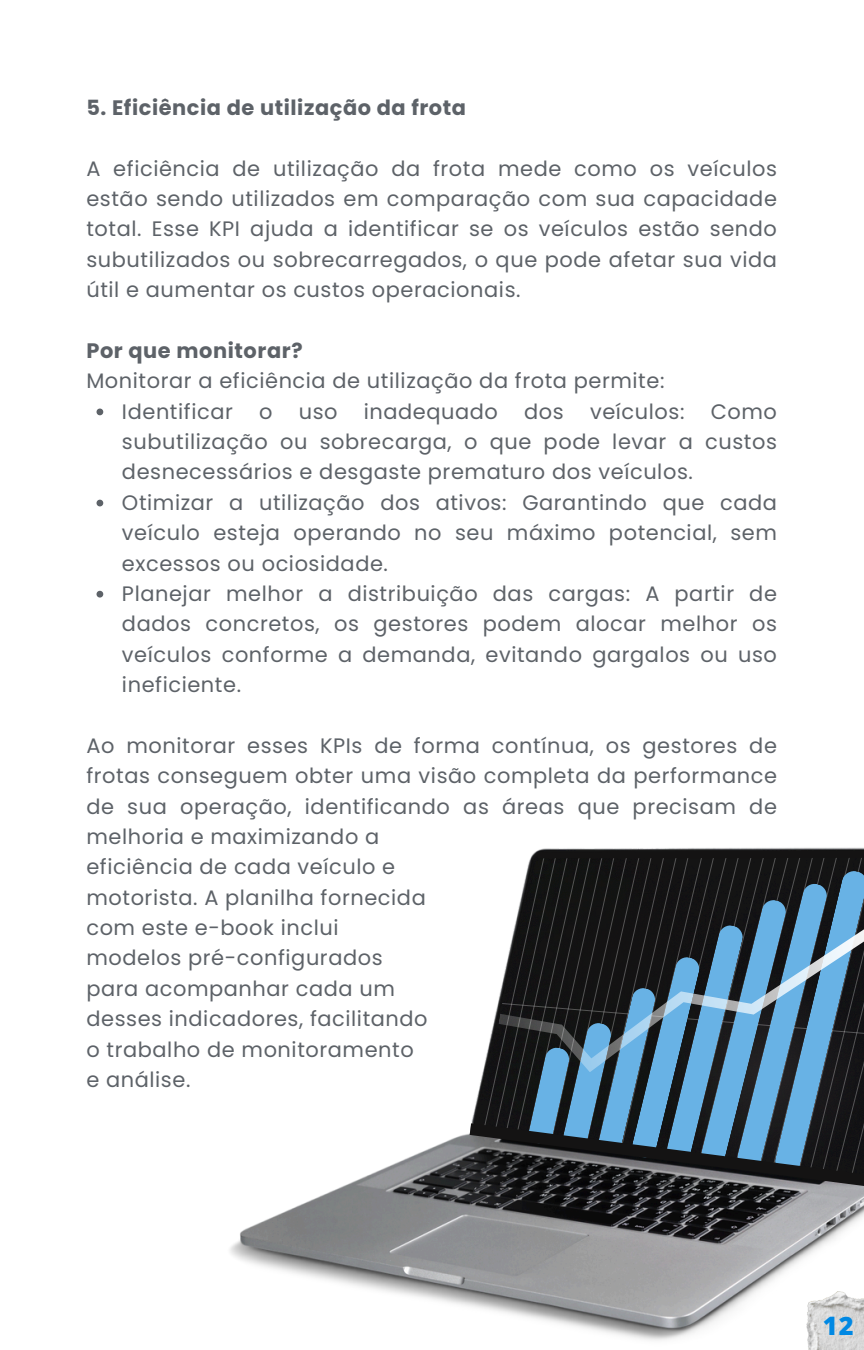
<style>
.page{position:relative;width:864px;height:1350px;background:#fff}
.page>*{position:absolute;margin:0;border:0;box-sizing:border-box;transform-origin:0 0}
.t1{font:800 25.43px "Open Sans";color:#0088e3}
.t2{font:20.93px/30.4px "Poppins";letter-spacing:.03em;color:#5d6268;text-align:justify}
.t3{font:700 20.93px "Poppins";letter-spacing:.03em;color:#5d6268}
</style>
<div class="page">
<img style="left:230px;top:847px;width:634px;height:494px">
<svg style="left:457px;top:854px;width:407px;height:341px"></svg>
<svg style="left:493px;top:852px;width:371px;height:267px;background:#3f5666"></svg>
<img style="left:804px;top:1292px;width:60px;height:58px">
<svg style="left:97px;top:409px;width:6px;height:6px"></svg>
<svg style="left:97px;top:500px;width:6px;height:6px"></svg>
<svg style="left:97px;top:591px;width:6px;height:7px"></svg>
<p class="t3" style="left:86px;top:93px;width:381px">5. Eficiência de utilização da frota</p>
<p class="t2" style="left:86px;top:153px;width:692px">A eficiência de utilização da frota mede como os veículos estão sendo utilizados em comparação com sua capacidade total. Esse KPI ajuda a identificar se os veículos estão sendo subutilizados ou sobrecarregados, o que pode afetar sua vida útil e aumentar os custos operacionais.</p>
<p class="t3" style="left:86px;top:336px;width:218px">Por que monitorar?</p>
<p class="t2" style="left:86px;top:366px;width:580px">Monitorar a eficiência de utilização da frota permite:</p>
<p class="t2" style="left:122px;top:396px;width:112px">Identificar</p>
<p class="t2" style="left:259px;top:396px;width:15px">o</p>
<p class="t2" style="left:299px;top:396px;width:40px">uso</p>
<p class="t2" style="left:364px;top:396px;width:136px">inadequado</p>
<p class="t2" style="left:524px;top:396px;width:41px">dos</p>
<p class="t2" style="left:590px;top:396px;width:96px">veículos:</p>
<p class="t2" style="left:122px;top:396px;width:656px;text-indent:589px">Como subutilização ou sobrecarga, o que pode levar a custos desnecessários e desgaste prematuro dos veículos.</p>
<p class="t2" style="left:122px;top:487px;width:657px">Otimizar a utilização dos ativos: Garantindo que cada veículo esteja operando no seu máximo potencial, sem excessos ou ociosidade.</p>
<p class="t2" style="left:122px;top:578px;width:657px">Planejar melhor a distribuição das cargas: A partir de dados concretos, os gestores podem alocar melhor os veículos conforme a demanda, evitando gargalos ou uso ineficiente.</p>
<p class="t2" style="left:86px;top:730px;width:692px">Ao monitorar esses KPIs de forma contínua, os gestores de frotas conseguem obter uma visão completa da performance de sua operação, identificando as áreas que precisam de melhoria e maximizando a</p>
<p class="t2" style="left:86px;top:852px;width:310px">eficiência de cada veículo e</p>
<p class="t2" style="left:86px;top:882px;width:341px">motorista. A planilha fornecida</p>
<p class="t2" style="left:86px;top:913px;width:254px">com este e-book inclui</p>
<p class="t2" style="left:86px;top:943px;width:298px">modelos pré-configurados</p>
<p class="t2" style="left:86px;top:973px;width:310px">para acompanhar cada um</p>
<p class="t2" style="left:86px;top:1004px;width:343px">desses indicadores, facilitando</p>
<p class="t2" style="left:86px;top:1034px;width:329px">o trabalho de monitoramento</p>
<p class="t2" style="left:86px;top:1064px;width:106px">e análise.</p>
<p class="t1" style="left:823px;top:1308px;width:33px">12</p>
</div>
